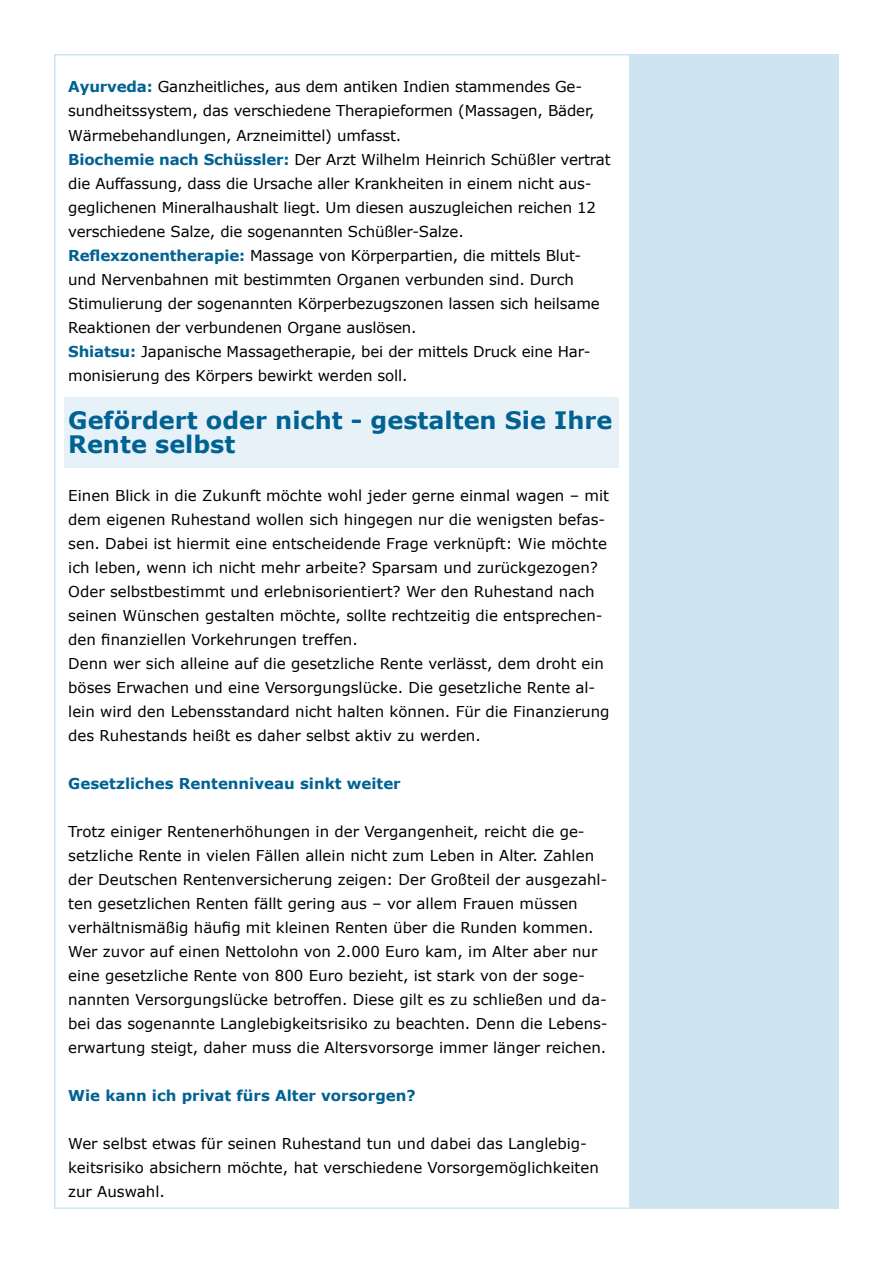
<style>
.page{position:relative;width:893px;height:1263px;background:#fff}
.page>*{position:absolute;margin:0;border:0;box-sizing:border-box;transform-origin:0 0}
.t1{font:700 24px/24px "Verdana";color:#006292}
.t2{font:15px/24px "Verdana";color:#000}
.t3{font:700 15px "Verdana";color:#006292}
.s1{font-weight:700;color:#006292}
</style>
<div class="page">
<div style="left:64px;top:397px;width:555px;height:71px;background:#e7f1f8"></div>
<div style="left:629px;top:54px;width:210px;height:1155px;background:#cfe4f1"></div>
<p class="t2" style="left:68px;top:75px;width:544px"><span class="s1">Ayurveda:</span> Ganzheitliches, aus dem antiken Indien stammendes Ge&shy;sundheitssystem, das verschiedene Therapieformen (Massagen, Bäder, Wärmebehandlungen, Arzneimittel) umfasst.<br><span class="s1">Biochemie nach Schüssler:</span> Der Arzt Wilhelm Heinrich Schüßler vertrat die Auffassung, dass die Ursache aller Krankheiten in einem nicht aus&shy;geglichenen Mineralhaushalt liegt. Um diesen auszugleichen reichen 12 verschiedene Salze, die sogenannten Schüßler-Salze.<br><span class="s1">Reflexzonentherapie:</span> Massage von Körperpartien, die mittels Blut&shy;und Nervenbahnen mit bestimmten Organen verbunden sind. Durch Stimulierung der sogenannten Körperbezugszonen lassen sich heilsame Reaktionen der verbundenen Organe auslösen.<br><span class="s1">Shiatsu:</span> Japanische Massagetherapie, bei der mittels Druck eine Har&shy;monisierung des Körpers bewirkt werden soll.</p>
<h1 class="t1" style="left:68px;top:407px;width:546px">Gefördert oder nicht - gestalten Sie Ihre<br>Rente selbst</h1>
<p class="t2" style="left:68px;top:483px;width:543px">Einen Blick in die Zukunft möchte wohl jeder gerne einmal wagen – mit dem eigenen Ruhestand wollen sich hingegen nur die wenigsten befas&shy;sen. Dabei ist hiermit eine entscheidende Frage verknüpft: Wie möchte ich leben, wenn ich nicht mehr arbeite? Sparsam und zurückgezogen?<br>Oder selbstbestimmt und erlebnisorientiert? Wer den Ruhestand nach seinen Wünschen gestalten möchte, sollte rechtzeitig die entsprechen&shy;den finanziellen Vorkehrungen treffen.<br>Denn wer sich alleine auf die gesetzliche Rente verlässt, dem droht ein böses Erwachen und eine Versorgungslücke. Die gesetzliche Rente al&shy;lein wird den Lebensstandard nicht halten können. Für die Finanzierung des Ruhestands heißt es daher selbst aktiv zu werden.</p>
<p class="t3" style="left:68px;top:772px;width:334px">Gesetzliches Rentenniveau sinkt weiter</p>
<p class="t2" style="left:68px;top:819px;width:541px">Trotz einiger Rentenerhöhungen in der Vergangenheit, reicht die ge&shy;setzliche Rente in vielen Fällen allein nicht zum Leben in Alter. Zahlen der Deutschen Rentenversicherung zeigen: Der Großteil der ausgezahl&shy;ten gesetzlichen Renten fällt gering aus – vor allem Frauen müssen verhältnismäßig häufig mit kleinen Renten über die Runden kommen.<br>Wer zuvor auf einen Nettolohn von 2.000 Euro kam, im Alter aber nur eine gesetzliche Rente von 800 Euro bezieht, ist stark von der soge&shy;nannten Versorgungslücke betroffen. Diese gilt es zu schließen und da&shy;bei das sogenannte Langlebigkeitsrisiko zu beachten. Denn die Lebens&shy;erwartung steigt, daher muss die Altersvorsorge immer länger reichen.</p>
<p class="t3" style="left:68px;top:1084px;width:349px">Wie kann ich privat fürs Alter vorsorgen?</p>
<p class="t2" style="left:68px;top:1131px;width:532px">Wer selbst etwas für seinen Ruhestand tun und dabei das Langlebig&shy;keitsrisiko absichern möchte, hat verschiedene Vorsorgemöglichkeiten zur Auswahl.</p>
</div>
